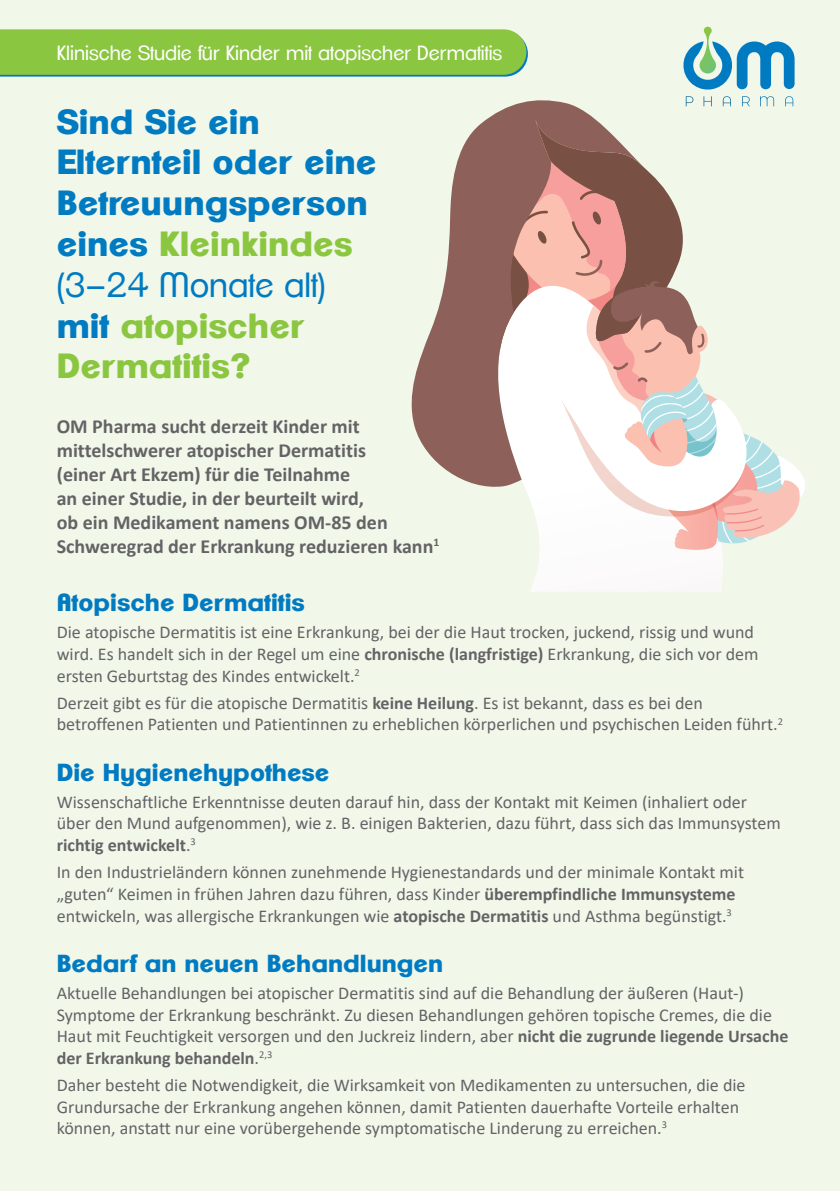
<style>
.page{position:relative;width:840px;height:1191px;background:#fff}
.page>*{position:absolute;margin:0;border:0;box-sizing:border-box;transform-origin:0 0}
.t1{font:800 34px/40.8px "Clemente P Dao";color:#007bc2}
.t2{font:800 24px "Clemente P Dao";color:#007bc2}
.t3{font:700 20px/24px "Calibri";color:#636366}
.t4{font:20px "Clemente P Dag";color:#fff}
.t5{font:18px/21.6px "Calibri";color:#636366}
.s1{color:#8bc640}
.s2{font-family:"Clemente P Dag";font-weight:400}
.s3{font-weight:700}
</style>
<div class="page">
<div style="left:0;top:0;width:839px;height:1191px;background:#f1f7e9"></div>
<svg style="left:683px;top:27px;width:111px;height:79px"></svg>
<div style="left:530px;top:550px;width:193px;height:42px;background:#fcfafa"></div>
<svg style="left:411px;top:100px;width:181px;height:384px;fill:#8d6159"></svg>
<svg style="left:475px;top:117px;width:330px;height:433px"></svg>
<svg style="left:0;top:29px;width:527px;height:48px;background:#87c449"></svg>
<p class="t4" style="left:57px;top:41px;width:446px">Klinische Studie für Kinder mit atopischer Dermatitis</p>
<p class="t1" style="left:57px;top:101px;width:321px">Sind Sie ein<br>Elternteil oder eine<br>Betreuungsperson eines <span class="s1">Kleinkindes </span><span class="s2">(3–24 Monate alt) </span>mit <span class="s1">atopischer<br>Dermatitis?</span></p>
<p class="t3" style="left:57px;top:414px;width:384px">OM Pharma sucht derzeit Kinder mit mittelschwerer atopischer Dermatitis<br>(einer Art Ekzem) für die Teilnahme<br>an einer Studie, in der beurteilt wird,<br>ob ein Medikament namens OM-85 den Schweregrad der Erkrankung reduzieren kann<sup>1</sup></p>
<p class="t2" style="left:57px;top:588px;width:249px">Atopische Dermatitis</p>
<p class="t5" style="left:57px;top:621px;width:703px">Die atopische Dermatitis ist eine Erkrankung, bei der die Haut trocken, juckend, rissig und wund wird. Es handelt sich in der Regel um eine <span class="s3">chronische (langfristige)</span> Erkrankung, die sich vor dem ersten Geburtstag des Kindes entwickelt.<sup>2</sup></p>
<p class="t5" style="left:57px;top:691px;width:727px">Derzeit gibt es für die atopische Dermatitis <span class="s3">keine Heilung</span>. Es ist bekannt, dass es bei den betroffenen Patienten und Patientinnen zu erheblichen körperlichen und psychischen Leiden führt.<sup>2</sup></p>
<p class="t2" style="left:57px;top:757px;width:274px">Die Hygienehypothese</p>
<p class="t5" style="left:57px;top:790px;width:725px">Wissenschaftliche Erkenntnisse deuten darauf hin, dass der Kontakt mit Keimen (inhaliert oder über den Mund aufgenommen), wie z. B. einigen Bakterien, dazu führt, dass sich das Immunsystem <span class="s3">richtig entwickelt</span>.<sup>3</sup></p>
<p class="t5" style="left:57px;top:861px;width:688px">In den Industrieländern können zunehmende Hygienestandards und der minimale Kontakt mit „guten“ Keimen in frühen Jahren dazu führen, dass Kinder <span class="s3">überempfindliche Immunsysteme </span>entwickeln, was allergische Erkrankungen wie <span class="s3">atopische Dermatitis</span> und Asthma begünstigt.<sup>3</sup></p>
<p class="t2" style="left:57px;top:948px;width:388px">Bedarf an neuen Behandlungen</p>
<p class="t5" style="left:57px;top:981px;width:732px">Aktuelle Behandlungen bei atopischer Dermatitis sind auf die Behandlung der äußeren (Haut-)<br>Symptome der Erkrankung beschränkt. Zu diesen Behandlungen gehören topische Cremes, die die Haut mit Feuchtigkeit versorgen und den Juckreiz lindern, aber <span class="s3">nicht die zugrunde liegende Ursache der Erkrankung behandeln</span>.<sup>2,3</sup></p>
<p class="t5" style="left:57px;top:1073px;width:690px">Daher besteht die Notwendigkeit, die Wirksamkeit von Medikamenten zu untersuchen, die die<br>Grundursache der Erkrankung angehen können, damit Patienten dauerhafte Vorteile erhalten können, anstatt nur eine vorübergehende symptomatische Linderung zu erreichen.<sup>3</sup></p>
</div>
